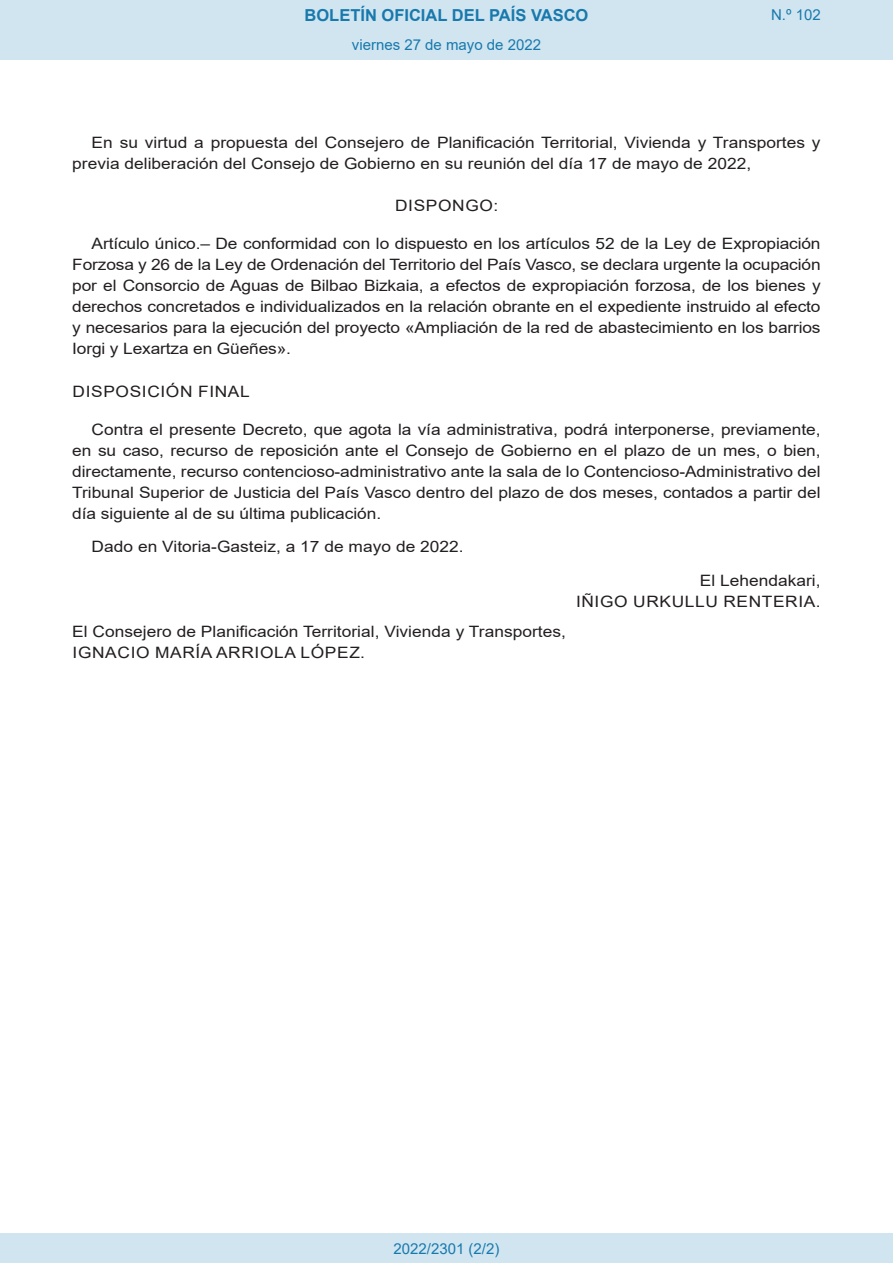
<style>
.page{position:relative;width:893px;height:1263px;background:#fff}
.page>*{position:absolute;margin:0;border:0;box-sizing:border-box;transform-origin:0 0}
.t1{font:700 16.5px "Arial";color:#1879ad}
.BOPVDetalle{font:15.6px/21px "Arial";color:#231f20;text-align:justify;scale:1.11 1}
.BOPVFirmaPuesto{font:15.6px "Arial";color:#231f20;scale:1.11 1}
.BOPVFirmaLugFec{font:15.6px "Arial";color:#231f20;scale:1.11 1}
.BOPVFirmaNombre{font:15.6px "Arial";letter-spacing:.035em;color:#231f20;scale:1.11 1}
.BOPVNombreLehen2{font:15.6px "Arial";letter-spacing:.035em;color:#231f20;scale:1.11 1}
.BOPVDisposicion{font:15.6px "Arial";letter-spacing:.035em;color:#231f20;scale:1.11 1}
.BOPVPuestoLehen2{font:15.6px "Arial";color:#231f20;scale:1.11 1}
.BOPVClave{font:15.6px "Arial";letter-spacing:.035em;color:#231f20;scale:1.11 1}
.Paginacion_Centro{font:15px "Arial";color:#1879ad}
</style>
<div class="page">
<div style="left:0;top:0;width:893px;height:60px;background:#d0e5f0"></div>
<div style="left:0;top:1233px;width:893px;height:30px;background:#d0e5f0"></div>
<p class="t1" style="left:305px;top:3px;width:285px">BOLETÍN OFICIAL DEL PAÍS VASCO</p>
<p class="Paginacion_Centro" style="left:352px;top:35px;width:191px">viernes 27 de mayo de 2022</p>
<p class="Paginacion_Centro" style="left:771px;top:5px;width:51px">N.º 102</p>
<p class="BOPVDetalle" style="left:72px;top:132px;width:676px;text-indent:19px">En su virtud a propuesta del Consejero de Planificación Territorial, Vivienda y Transportes y previa deliberación del Consejo de Gobierno en su reunión del día 17 de mayo de 2022,</p>
<p class="BOPVClave" style="left:395px;top:195px;width:94px">DISPONGO:</p>
<p class="BOPVDetalle" style="left:72px;top:233px;width:676px;text-indent:19px">Artículo único.– De conformidad con lo dispuesto en los artículos 52 de la Ley de Expropiación Forzosa y 26 de la Ley de Ordenación del Territorio del País Vasco, se declara urgente la ocupación por el Consorcio de Aguas de Bilbao Bizkaia, a efectos de expropiación forzosa, de los bienes y derechos concretados e individualizados en la relación obrante en el expediente instruido al efecto y necesarios para la ejecución del proyecto «Ampliación de la red de abastecimiento en los barrios Iorgi y Lexartza en Güeñes».</p>
<p class="BOPVDisposicion" style="left:73px;top:380px;width:161px">DISPOSICIÓN FINAL</p>
<p class="BOPVDetalle" style="left:72px;top:419px;width:676px;text-indent:19px">Contra el presente Decreto, que agota la vía administrativa, podrá interponerse, previamente, en su caso, recurso de reposición ante el Consejo de Gobierno en el plazo de un mes, o bien, directamente, recurso contencioso-administrativo ante la sala de lo Contencioso-Administrativo del Tribunal Superior de Justicia del País Vasco dentro del plazo de dos meses, contados a partir del día siguiente al de su última publicación.</p>
<p class="BOPVFirmaLugFec" style="left:92px;top:536px;width:337px">Dado en Vitoria-Gasteiz, a 17 de mayo de 2022.</p>
<p class="BOPVPuestoLehen2" style="left:700px;top:570px;width:110px">El Lehendakari,</p>
<p class="BOPVNombreLehen2" style="left:576px;top:591px;width:222px">IÑIGO URKULLU RENTERIA.</p>
<p class="BOPVFirmaPuesto" style="left:72px;top:620px;width:446px">El Consejero de Planificación Territorial, Vivienda y Transportes,</p>
<p class="BOPVFirmaNombre" style="left:73px;top:641px;width:265px">IGNACIO MARÍA ARRIOLA LÓPEZ.</p>
<p class="Paginacion_Centro" style="left:393px;top:1238px;width:107px">2022/2301 (2/2)</p>
</div>
